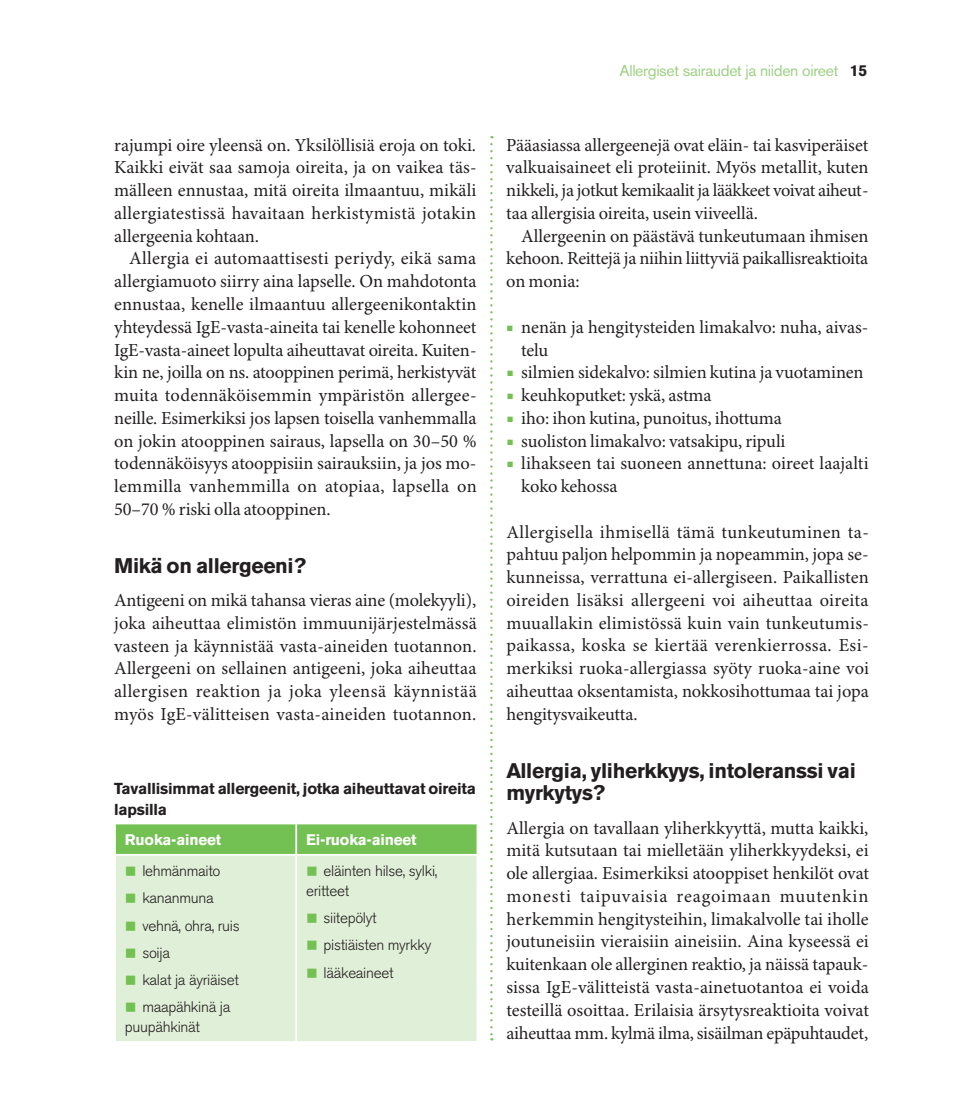
<style>
.page{position:relative;width:968px;height:1112px;background:#fff}
.page>*{position:absolute;margin:0;border:0;box-sizing:border-box;transform-origin:0 0}
.t1{font:700 21px/22.8px "Akzidenz Grotesk BE";letter-spacing:-.015em;color:#231f20}
.t2{font:18.38px/22.8px "Minion Pro";letter-spacing:-.005em;color:#231f20;text-align:justify}
.t3{font:700 15.75px/21px "Akzidenz Grotesk BE";letter-spacing:-.015em;color:#231f20}
.t4{font:15.75px "Akzidenz Grotesk BE";letter-spacing:-.02em;color:#9ed084}
.t5{font:300 15.22px/27.3px "Akzidenz Grotesk BE";letter-spacing:-.02em;color:#231f20}
.t6{font:700 15.22px "Akzidenz Grotesk BE";letter-spacing:-.01em;color:#fff}
.s1{font-weight:700;color:#231f20}
.s2{color:#74c153}
</style>
<div class="page">
<div style="left:116px;top:824px;width:360px;height:29px;background:#74c153"></div>
<div style="left:116px;top:855px;width:360px;height:185px;background:#e0efd8"></div>
<hr style="left:295px;top:824px;width:2px;height:29px;background:#fff">
<hr style="left:295px;top:855px;width:2px;height:185px;background:#fff">
<svg style="left:490px;top:144px;width:2px;height:896px"></svg>
<svg style="left:126px;top:866px;width:9px;height:9px"></svg>
<svg style="left:126px;top:893px;width:9px;height:10px"></svg>
<svg style="left:126px;top:921px;width:9px;height:9px"></svg>
<svg style="left:126px;top:948px;width:9px;height:9px"></svg>
<svg style="left:126px;top:975px;width:9px;height:9px"></svg>
<svg style="left:126px;top:1002px;width:9px;height:9px"></svg>
<svg style="left:307px;top:866px;width:9px;height:9px"></svg>
<svg style="left:307px;top:913px;width:9px;height:9px"></svg>
<svg style="left:307px;top:940px;width:9px;height:10px"></svg>
<svg style="left:307px;top:968px;width:9px;height:9px"></svg>
<p class="t2" style="left:114px;top:134px;width:364px">rajumpi oire yleensä on. Yksilöllisiä eroja on toki.<br>Kaikki eivät saa samoja oireita, ja on vaikea täs&shy;mälleen ennustaa, mitä oireita ilmaantuu, mikäli allergiatestissä havaitaan herkistymistä jotakin allergeenia kohtaan.</p>
<p class="t2" style="left:114px;top:248px;width:364px;text-indent:15px">Allergia ei automaattisesti periydy, eikä sama allergiamuoto siirry aina lapselle. On mahdotonta ennustaa, kenelle ilmaantuu allergeenikontaktin yhteydessä IgE-vasta-aineita tai kenelle kohonneet IgE-vasta-aineet lopulta aiheuttavat oireita. Kuiten&shy;kin ne, joilla on ns. atooppinen perimä, herkistyvät muita todennäköisemmin ympäristön allergee&shy;neille. Esimerkiksi jos lapsen toisella vanhemmalla on jokin atooppinen sairaus, lapsella on 30–50 % todennäköisyys atooppisiin sairauksiin, ja jos mo&shy;lemmilla vanhemmilla on atopiaa, lapsella on 50–70 % riski olla atooppinen.</p>
<p class="t1" style="left:114px;top:554px;width:193px">Mikä on allergeeni?</p>
<p class="t2" style="left:114px;top:589px;width:364px">Antigeeni on mikä tahansa vieras aine (molekyyli), joka aiheuttaa elimistön immuunijärjestelmässä vasteen ja käynnistää vasta-aineiden tuotannon.<br>Allergeeni on sellainen antigeeni, joka aiheuttaa allergisen reaktion ja joka yleensä käynnistää myös IgE-välitteisen vasta-aineiden tuotannon.</p>
<p class="t3" style="left:114px;top:778px;width:363px">Tavallisimmat allergeenit, jotka aiheuttavat oireita lapsilla</p>
<p class="t6" style="left:125px;top:830px;width:98px">Ruoka-aineet</p>
<p class="t6" style="left:306px;top:830px;width:112px">Ei-ruoka-aineet</p>
<p class="t5" style="left:142px;top:857px;width:99px">lehmänmaito kananmuna vehnä, ohra, ruis soija<br>kalat ja äyriäiset maapähkinä ja</p>
<p class="t5" style="left:125px;top:1013px;width:76px">puupähkinät</p>
<p class="t5" style="left:306px;top:861px;width:133px;line-height:19.8px;text-indent:17px">eläinten hilse, sylki, eritteet</p>
<p class="t5" style="left:323px;top:904px;width:109px">siitepölyt pistiäisten myrkky lääkeaineet</p>
<p class="t4" style="left:619px;top:61px;width:249px">Allergiset sairaudet ja niiden oireet <span class="s1">15</span></p>
<p class="t2" style="left:506px;top:134px;width:364px">Pääasiassa allergeenejä ovat eläin- tai kasviperäiset valkuaisaineet eli proteiinit. Myös metallit, kuten nikkeli, ja jotkut kemikaalit ja lääkkeet voivat aiheut&shy;taa allergisia oireita, usein viiveellä.</p>
<p class="t2" style="left:506px;top:225px;width:363px;text-indent:15px">Allergeenin on päästävä tunkeutumaan ihmisen kehoon. Reittejä ja niihin liittyviä paikallisreaktioita on monia:</p>
<p class="t2" style="left:521px;top:316px;width:348px;text-indent:-15px"><span class="s2">■</span> nenän ja hengitysteiden limakalvo: nuha, aivas&shy;telu</p>
<p class="t2" style="left:506px;top:362px;width:359px"><span class="s2">■</span> silmien sidekalvo: silmien kutina ja vuotaminen</p>
<p class="t2" style="left:506px;top:384px;width:207px"><span class="s2">■</span> keuhkoputket: yskä, astma</p>
<p class="t2" style="left:506px;top:407px;width:277px"><span class="s2">■</span> iho: ihon kutina, punoitus, ihottuma</p>
<p class="t2" style="left:506px;top:430px;width:280px"><span class="s2">■</span> suoliston limakalvo: vatsakipu, ripuli</p>
<p class="t2" style="left:521px;top:453px;width:349px;text-indent:-15px"><span class="s2">■</span> lihakseen tai suoneen annettuna: oireet laajalti koko kehossa</p>
<p class="t2" style="left:506px;top:521px;width:364px">Allergisella ihmisellä tämä tunkeutuminen ta&shy;pahtuu paljon helpommin ja nopeammin, jopa se&shy;kunneissa, verrattuna ei-allergiseen. Paikallisten oireiden lisäksi allergeeni voi aiheuttaa oireita muuallakin elimistössä kuin vain tunkeutumis&shy;paikassa, koska se kiertää verenkierrossa. Esi&shy;merkiksi ruoka-allergiassa syöty ruoka-aine voi aiheuttaa oksentamista, nokkosihottumaa tai jopa hengitysvaikeutta.</p>
<p class="t1" style="left:506px;top:759px;width:351px">Allergia, yliherkkyys, intoleranssi vai myrkytys?</p>
<p class="t2" style="left:506px;top:817px;width:364px">Allergia on tavallaan yliherkkyyttä, mutta kaikki, mitä kutsutaan tai mielletään yliherkkyydeksi, ei ole allergiaa. Esimerkiksi atooppiset henkilöt ovat monesti taipuvaisia reagoimaan muutenkin herkemmin hengitysteihin, limakalvolle tai iholle joutuneisiin vieraisiin aineisiin. Aina kyseessä ei kuitenkaan ole allerginen reaktio, ja näissä tapauk&shy;sissa IgE-välitteistä vasta-ainetuotantoa ei voida testeillä osoittaa. Erilaisia ärsytysreaktioita voivat aiheuttaa mm. kylmä ilma, sisäilman epäpuhtaudet,</p>
</div>
